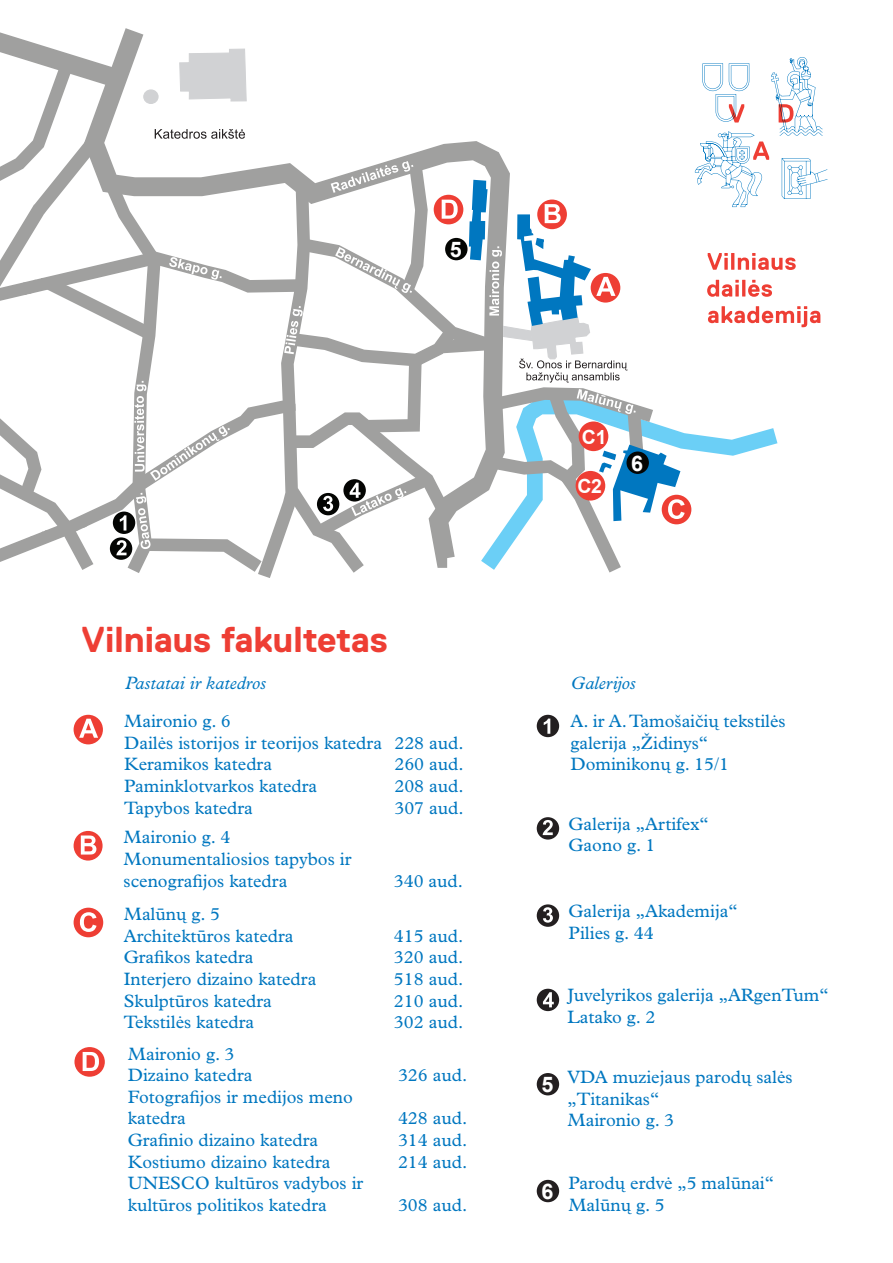
<style>
.page{position:relative;width:893px;height:1263px;background:#fff}
.page>*{position:absolute;margin:0;border:0;box-sizing:border-box;transform-origin:0 0}
.t1{font:700 36px "Replica Pro";color:#ee3e34}
.t2{font:700 21.45px "Arial";color:#fff}
.t3{font:700 19.5px "Arial";color:#fff}
.t4{font:18px/21.6px "Plantin MT Pro";color:#0077c0}
.t5{font:italic 18px "Plantin MT Pro";color:#0077c0}
</style>
<div class="page">
<svg style="left:707px;top:253px;width:113px;height:74px"></svg>
<svg style="left:694px;top:57px;width:133px;height:150px"></svg>
<div style="left:74px;top:715px;width:29px;height:29px;background:#ee3e34;border-radius:50%"></div>
<svg style="left:79px;top:719px;width:19px;height:19px"></svg>
<svg style="left:74px;top:831px;width:29px;height:30px"></svg>
<svg style="left:81px;top:835px;width:15px;height:20px"></svg>
<div style="left:74px;top:908px;width:29px;height:29px;background:#ee3e34;border-radius:50%"></div>
<svg style="left:80px;top:912px;width:16px;height:20px"></svg>
<div style="left:74px;top:1047px;width:31px;height:30px;background:#ee3e34;border-radius:50%"></div>
<svg style="left:83px;top:1052px;width:16px;height:19px"></svg>
<div style="left:536px;top:715px;width:23px;height:22px;background:#231f20;border-radius:50%"></div>
<svg style="left:543px;top:719px;width:7px;height:15px"></svg>
<svg style="left:536px;top:817px;width:23px;height:23px"></svg>
<svg style="left:542px;top:820px;width:10px;height:15px"></svg>
<div style="left:536px;top:904px;width:23px;height:23px;background:#231f20;border-radius:50%"></div>
<svg style="left:543px;top:907px;width:10px;height:16px"></svg>
<div style="left:536px;top:989px;width:23px;height:22px;background:#231f20;border-radius:50%"></div>
<svg style="left:543px;top:992px;width:10px;height:15px"></svg>
<div style="left:536px;top:1073px;width:23px;height:22px;background:#231f20;border-radius:50%"></div>
<div style="left:536px;top:1180px;width:23px;height:22px;background:#231f20;border-radius:50%"></div>
<svg style="left:684px;top:428px;width:93px;height:95px"></svg>
<div style="left:661px;top:495px;width:30px;height:29px;background:#ee3e34;border-radius:50%"></div>
<svg style="left:0;top:28px;width:684px;height:550px"></svg>
<div style="left:626px;top:452px;width:23px;height:22px;background:#040503;border-radius:50%"></div>
<div style="left:575px;top:471px;width:30px;height:30px;background:#ee3e34;border-radius:50%"></div>
<p class="t2" style="left:450px;top:234px;width:13px">5</p>
<h1 class="t1" style="left:82px;top:620px;width:307px">Vilniaus fakultetas</h1>
<p class="t3" style="left:582px;top:423px;width:26px">C1</p>
<p class="t3" style="left:577px;top:473px;width:26px">C2</p>
<p class="t2" style="left:631px;top:448px;width:13px">6</p>
<p class="t5" style="left:125px;top:672px;width:142px">Pastatai ir katedros</p>
<p class="t5" style="left:571px;top:672px;width:67px">Galerijos</p>
<p class="t4" style="left:124px;top:711px;width:341px">Maironio g. 6<br>Dailės istorijos ir teorijos katedra 228 aud.<br>Keramikos katedra</p>
<p class="t4" style="left:394px;top:754px;width:71px">260 aud.</p>
<p class="t4" style="left:124px;top:775px;width:194px">Paminklotvarkos katedra</p>
<p class="t4" style="left:394px;top:775px;width:71px">208 aud.</p>
<p class="t4" style="left:124px;top:797px;width:130px">Tapybos katedra</p>
<p class="t4" style="left:394px;top:797px;width:71px">307 aud.</p>
<p class="t4" style="left:124px;top:827px;width:229px">Maironio g. 4<br>Monumentaliosios tapybos ir scenografijos katedra</p>
<p class="t4" style="left:394px;top:870px;width:71px">340 aud.</p>
<p class="t4" style="left:124px;top:903px;width:171px">Malūnų g. 5<br>Architektūros katedra</p>
<p class="t4" style="left:394px;top:925px;width:71px">415 aud.</p>
<p class="t4" style="left:124px;top:947px;width:131px">Grafikos katedra</p>
<p class="t4" style="left:394px;top:947px;width:71px">320 aud.</p>
<p class="t4" style="left:124px;top:968px;width:194px">Interjero dizaino katedra</p>
<p class="t4" style="left:394px;top:968px;width:71px">518 aud.</p>
<p class="t4" style="left:124px;top:990px;width:150px">Skulptūros katedra</p>
<p class="t4" style="left:394px;top:990px;width:71px">210 aud.</p>
<p class="t4" style="left:124px;top:1011px;width:132px">Tekstilės katedra</p>
<p class="t4" style="left:394px;top:1011px;width:71px">302 aud.</p>
<p class="t4" style="left:128px;top:1043px;width:126px">Maironio g. 3<br>Dizaino katedra</p>
<p class="t4" style="left:398px;top:1064px;width:71px">326 aud.</p>
<p class="t4" style="left:128px;top:1086px;width:226px">Fotografijos ir medijos meno katedra</p>
<p class="t4" style="left:398px;top:1108px;width:71px">428 aud.</p>
<p class="t4" style="left:128px;top:1129px;width:192px">Grafinio dizaino katedra</p>
<p class="t4" style="left:398px;top:1129px;width:71px">314 aud.</p>
<p class="t4" style="left:128px;top:1151px;width:204px">Kostiumo dizaino katedra</p>
<p class="t4" style="left:398px;top:1151px;width:71px">214 aud.</p>
<p class="t4" style="left:128px;top:1172px;width:237px">UNESCO kultūros vadybos ir kultūros politikos katedra</p>
<p class="t4" style="left:398px;top:1194px;width:71px">308 aud.</p>
<p class="t4" style="left:570px;top:711px;width:217px">A. ir A. Tamošaičių tekstilės galerija „Židinys“<br>Dominikonų g. 15/1</p>
<p class="t4" style="left:568px;top:813px;width:141px">Galerija „Artifex“<br>Gaono g. 1</p>
<p class="t4" style="left:568px;top:900px;width:170px">Galerija „Akademija“<br>Pilies g. 44</p>
<p class="t4" style="left:567px;top:985px;width:262px">Juvelyrikos galerija „ARgenTum“<br>Latako g. 2</p>
<p class="t2" style="left:541px;top:1069px;width:13px">5</p>
<p class="t4" style="left:567px;top:1066px;width:226px">VDA muziejaus parodų salės „Titanikas“<br>Maironio g. 3</p>
<p class="t2" style="left:541px;top:1176px;width:13px">6</p>
<p class="t4" style="left:568px;top:1173px;width:207px">Parodų erdvė „5 malūnai“<br>Malūnų g. 5</p>
</div>
